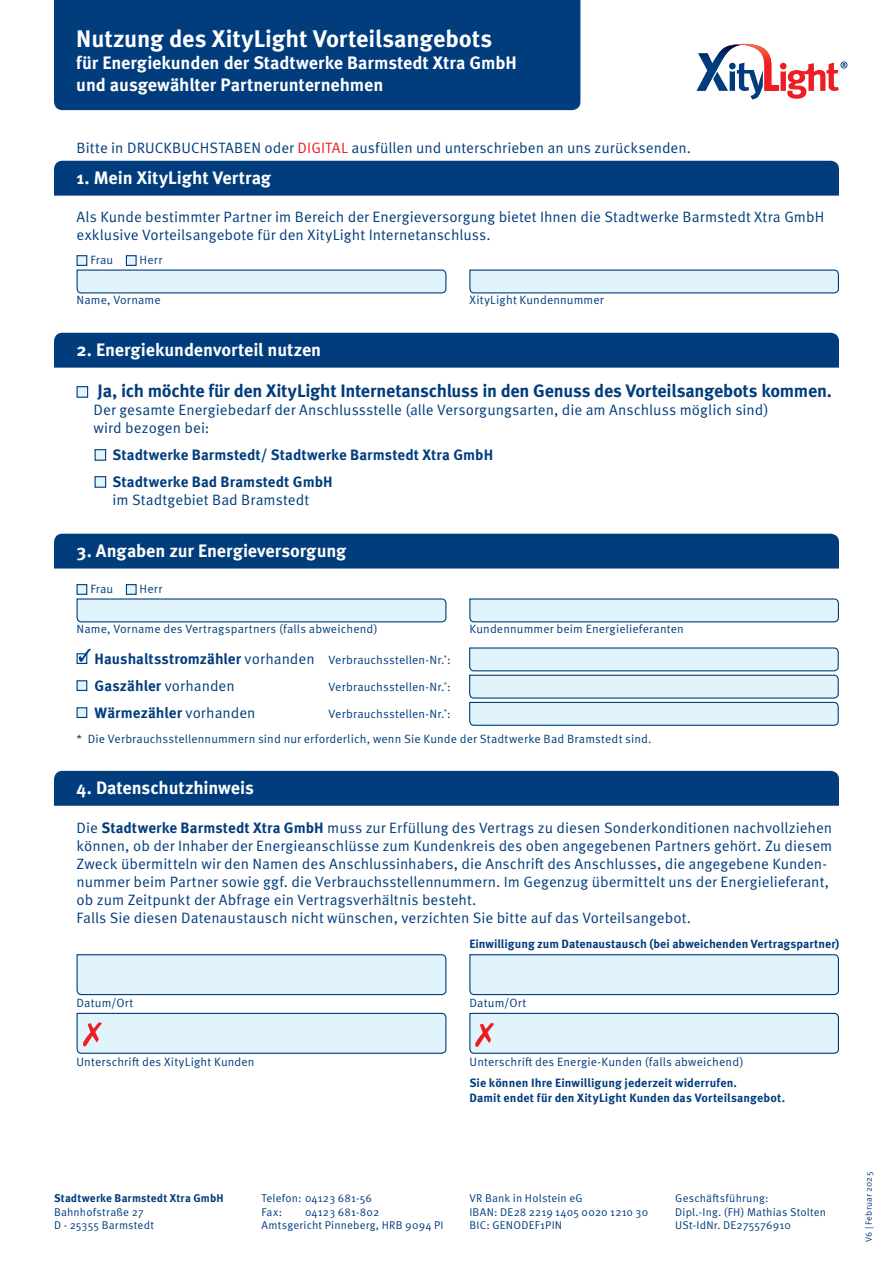
<style>
.page{position:relative;width:893px;height:1263px;background:#fff}
.page>*{position:absolute;margin:0;border:0;box-sizing:border-box;transform-origin:0 0}
.t1{font:700 24px "Meta OT";letter-spacing:-.005em;color:#fff}
.t2{font:700 18px/21.6px "Meta OT";letter-spacing:-.005em;color:#fff}
.t3{font:700 18px "Meta OT";letter-spacing:-.015em;color:#013d7d}
.t4{font:15px/18px "Meta OT Norm";letter-spacing:.005em;color:#013d7d}
.t5{font:700 15px/27px "Meta OT";letter-spacing:.005em;color:#013d7d}
.t6{font:12px "Meta OT Norm";letter-spacing:.01em;color:#013d7d}
.t7{font:700 12px/14.4px "Meta OT";letter-spacing:.01em;color:#013d7d}
.t8{font:11.25px/13.5px "Meta OT Norm";letter-spacing:.015em;color:#013d7d}
.t9{font:700 11.25px "Meta OT";letter-spacing:.015em;color:#013d7d}
.t10{font:9px "Meta OT Norm";letter-spacing:.015em;color:#013d7d}
.s1{color:#ee1d23}
.s2{font-family:"Meta OT";font-weight:700;font-size:15px}
.s3{font-size:15px}
.s4{font-family:"Meta OT Norm";font-weight:400}
.s5{font-family:"Meta OT";font-weight:700}
</style>
<div class="page">
<div style="left:54px;top:0;width:526px;height:110px;background:#013d7d"></div>
<svg style="left:697px;top:44px;width:150px;height:55px"></svg>
<div style="left:54px;top:771px;width:785px;height:35px;background:#013d7d"></div>
<div style="left:54px;top:161px;width:785px;height:35px;background:#013d7d"></div>
<div style="left:77px;top:386px;width:11px;height:12px;background:#e1f4fc;border:1px solid #013d7d"></div>
<div style="left:95px;top:449px;width:11px;height:12px;background:#e1f4fc;border:1px solid #013d7d"></div>
<div style="left:95px;top:476px;width:11px;height:12px;background:#e1f4fc;border:1px solid #013d7d"></div>
<div style="left:77px;top:255px;width:10px;height:11px;background:#e1f4fc;border:1px solid #013d7d"></div>
<div style="left:126px;top:255px;width:11px;height:11px;background:#e1f4fc;border:1px solid #013d7d"></div>
<svg style="left:76px;top:269px;width:371px;height:25px;background:#cde3ef"></svg>
<div style="left:54px;top:333px;width:785px;height:35px;background:#013d7d"></div>
<svg style="left:469px;top:269px;width:370px;height:25px;background:#cde3f0"></svg>
<div style="left:54px;top:534px;width:785px;height:34px;background:#013d7d"></div>
<svg style="left:77px;top:653px;width:10px;height:11px"></svg>
<div style="left:77px;top:680px;width:10px;height:11px;background:#e1f4fc;border:1px solid #013d7d"></div>
<div style="left:77px;top:707px;width:10px;height:11px;background:#e1f4fc;border:1px solid #013d7d"></div>
<svg style="left:79px;top:649px;width:12px;height:13px"></svg>
<svg style="left:469px;top:647px;width:370px;height:79px;background:#cfe4f0"></svg>
<div style="left:77px;top:584px;width:10px;height:11px;background:#e1f4fc;border:1px solid #013d7d"></div>
<div style="left:126px;top:584px;width:11px;height:11px;background:#e1f4fc;border:1px solid #013d7d"></div>
<svg style="left:76px;top:598px;width:371px;height:25px;background:#cde3ef"></svg>
<svg style="left:469px;top:598px;width:370px;height:25px;background:#cde3f0"></svg>
<svg style="left:76px;top:954px;width:371px;height:42px;background:#d4e9f4"></svg>
<svg style="left:469px;top:954px;width:370px;height:42px;background:#d4e9f4"></svg>
<svg style="left:469px;top:1012px;width:370px;height:42px;background:#d4e7f2"></svg>
<svg style="left:76px;top:1012px;width:371px;height:42px;background:#d4e7f2"></svg>
<h1 class="t1" style="left:76px;top:24px;width:417px">Nutzung des XityLight Vorteilsangebots</h1>
<p class="t2" style="left:76px;top:52px;width:442px">für Energiekunden der Stadtwerke Barmstedt Xtra GmbH und ausgewählter Partnerunternehmen</p>
<p class="t4" style="left:77px;top:139px;width:616px">Bitte in DRUCKBUCHSTABEN oder <span class="s1">DIGITAL</span> ausfüllen und unterschrieben an uns zurücksenden.</p>
<p class="t2" style="left:77px;top:167px;width:196px">1. Mein XityLight Vertrag</p>
<p class="t4" style="left:77px;top:208px;width:749px">Als Kunde bestimmter Partner im Bereich der Energieversorgung bietet Ihnen die Stadtwerke Barmstedt Xtra GmbH exklusive Vorteilsangebote für den XityLight Internetanschluss.</p>
<p class="t6" style="left:90px;top:253px;width:24px">Frau</p>
<p class="t6" style="left:140px;top:253px;width:24px">Herr</p>
<p class="t6" style="left:77px;top:293px;width:86px">Name, Vorname</p>
<p class="t6" style="left:470px;top:293px;width:136px">XityLight Kundennummer</p>
<p class="t2" style="left:77px;top:339px;width:246px">2. Energiekundenvorteil nutzen</p>
<p class="t3" style="left:98px;top:380px;width:736px">Ja, ich möchte für den XityLight Internetanschluss in den Genuss des Vorteilsangebots kommen.</p>
<p class="t4" style="left:94px;top:401px;width:677px">Der gesamte Energiebedarf der Anschlussstelle (alle Versorgungsarten, die am Anschluss möglich sind) wird bezogen bei:</p>
<p class="t5" style="left:113px;top:442px;width:382px">Stadtwerke Barmstedt/ Stadtwerke Barmstedt Xtra GmbH<br>Stadtwerke Bad Bramstedt GmbH</p>
<p class="t4" style="left:113px;top:491px;width:198px">im Stadtgebiet Bad Bramstedt</p>
<p class="t2" style="left:77px;top:540px;width:271px">3. Angaben zur Energieversorgung</p>
<p class="t6" style="left:90px;top:582px;width:24px">Frau</p>
<p class="t6" style="left:140px;top:582px;width:24px">Herr</p>
<p class="t6" style="left:77px;top:621px;width:303px">Name, Vorname des Vertragspartners (falls abweichend)</p>
<p class="t6" style="left:470px;top:621px;width:216px">Kundennummer beim Energielieferanten</p>
<p class="t6" style="left:95px;top:653px;width:358px"><span class="s2">Haushaltsstromzähler</span> <span class="s3">vorhanden</span> Verbrauchsstellen-Nr.<sup>*</sup>:</p>
<p class="t5" style="left:95px;top:672px;width:142px">Gaszähler <span class="s4">vorhanden</span></p>
<p class="t6" style="left:329px;top:680px;width:124px">Verbrauchsstellen-Nr.<sup>*</sup>:</p>
<p class="t5" style="left:95px;top:699px;width:163px">Wärmezähler <span class="s4">vorhanden</span></p>
<p class="t6" style="left:329px;top:707px;width:124px">Verbrauchsstellen-Nr.<sup>*</sup>:</p>
<p class="t6" style="left:77px;top:732px;width:577px">* Die Verbrauchsstellennummern sind nur erforderlich, wenn Sie Kunde der Stadtwerke Bad Bramstedt sind.</p>
<p class="t2" style="left:77px;top:777px;width:179px">4. Datenschutzhinweis</p>
<p class="t4" style="left:77px;top:818px;width:757px">Die <span class="s5">Stadtwerke Barmstedt Xtra GmbH</span> muss zur Erfüllung des Vertrags zu diesen Sonderkonditionen nachvollziehen können, ob der Inhaber der Energieanschlüsse zum Kundenkreis des oben angegebenen Partners gehört. Zu diesem Zweck übermitteln wir den Namen des Anschlussinhabers, die Anschrift des Anschlusses, die angegebene Kunden&shy;nummer beim Partner sowie ggf. die Verbrauchsstellennummern. Im Gegenzug übermittelt uns der Energielieferant, ob zum Zeitpunkt der Abfrage ein Vertragsverhältnis besteht.<br>Falls Sie diesen Datenaustausch nicht wünschen, verzichten Sie bitte auf das Vorteilsangebot.</p>
<p class="t7" style="left:469px;top:937px;width:372px">Einwilligung zum Datenaustausch (bei abweichenden Vertragspartner)</p>
<p class="t6" style="left:77px;top:996px;width:58px">Datum/Ort</p>
<p class="t6" style="left:470px;top:996px;width:58px">Datum/Ort</p>
<p class="t6" style="left:77px;top:1055px;width:180px">Unterschrift des XityLight Kunden</p>
<p class="t6" style="left:470px;top:1055px;width:276px">Unterschrift des Energie-Kunden (falls abweichend)</p>
<p class="t7" style="left:469px;top:1076px;width:317px">Sie können Ihre Einwilligung jederzeit widerrufen.<br>Damit endet für den XityLight Kunden das Vorteilsangebot.</p>
<p class="t9" style="left:54px;top:1191px;width:171px">Stadtwerke Barmstedt Xtra GmbH</p>
<p class="t8" style="left:54px;top:1205px;width:101px">Bahnhofstraße 27<br>D - 25355 Barmstedt</p>
<p class="t8" style="left:261px;top:1192px;width:112px">Telefon: 04123 681-56<br>Fax:</p>
<p class="t8" style="left:261px;top:1205px;width:184px;text-indent:44px">04123 681-802<br>Amtsgericht Pinneberg, HRB 9094 PI</p>
<p class="t8" style="left:469px;top:1192px;width:180px">VR Bank in Holstein eG<br>IBAN: DE28 2219 1405 0020 1210 30<br>BIC: GENODEF1PIN</p>
<p class="t8" style="left:675px;top:1192px;width:152px">Geschäftsführung:<br>Dipl.-Ing. (FH) Mathias Stolten<br>USt-IdNr. DE275576910</p>
<p class="t10" style="left:863px;top:1242px;width:71px;rotate:-90deg">V6 | Februar 2025</p>
</div>
